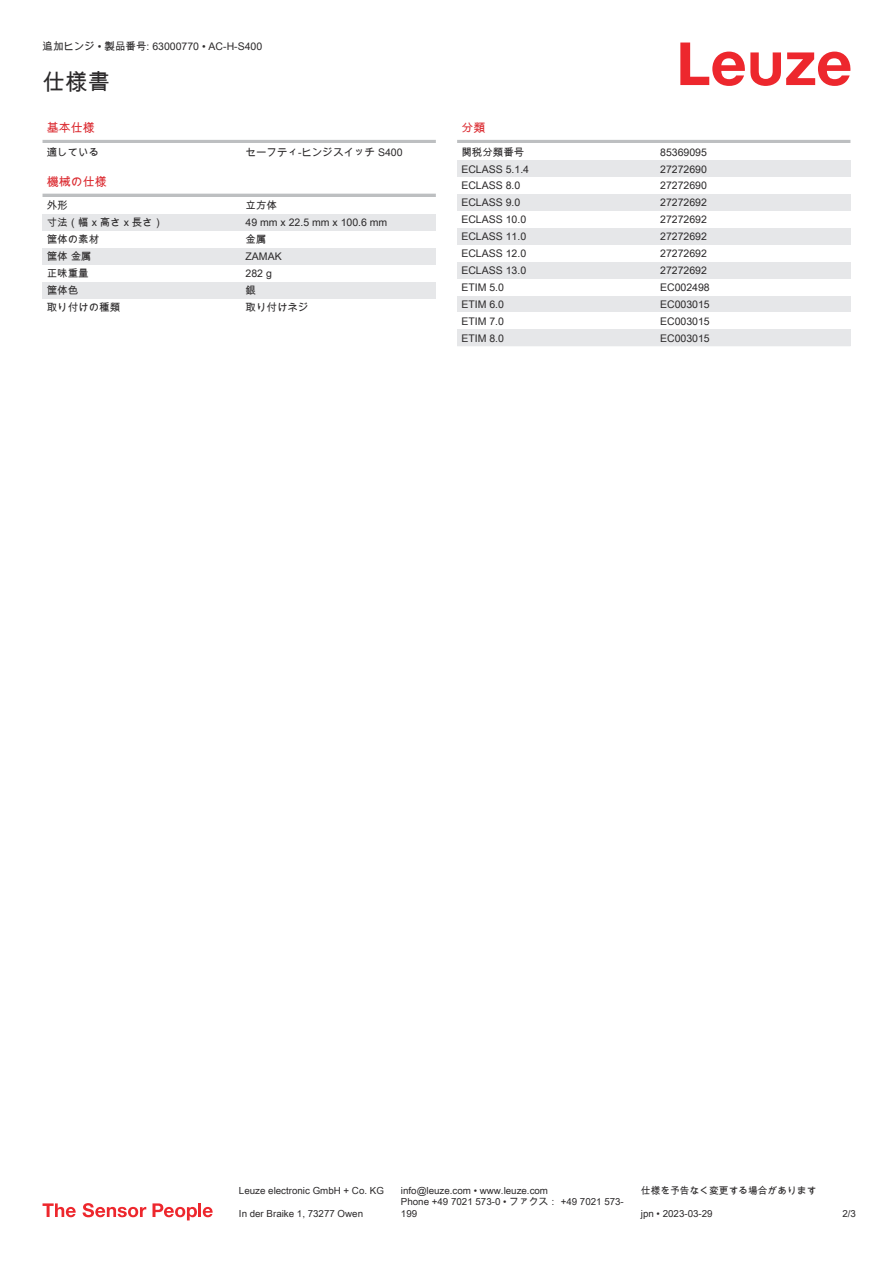
<style>
.page{position:relative;width:893px;height:1263px;background:#fff}
.page>*{position:absolute;margin:0;border:0;box-sizing:border-box;transform-origin:0 0}
.t1{font:22.5px "Arial Unicode MS";color:#2b292a}
.t2{font:12px "Arial Unicode MS";color:#db2a30}
.t3{font:10.5px "Arial Unicode MS";color:#2b292a}
.t4{font:9.75px/11.7px "Arial Unicode MS";color:#2b292a}
</style>
<div class="page">
<svg style="left:680px;top:43px;width:170px;height:43px"></svg>
<hr style="left:43px;top:140px;width:393px;height:3px;background:#bdbfc1">
<hr style="left:43px;top:194px;width:393px;height:3px;background:#bdbfc1">
<div style="left:43px;top:214px;width:199px;height:17px;background:#e6e7e9"></div>
<div style="left:242px;top:214px;width:194px;height:17px;background:#e6e7e9"></div>
<div style="left:43px;top:248px;width:199px;height:17px;background:#e6e7e9"></div>
<div style="left:242px;top:248px;width:194px;height:17px;background:#e6e7e9"></div>
<div style="left:43px;top:282px;width:199px;height:17px;background:#e6e7e9"></div>
<div style="left:242px;top:282px;width:194px;height:17px;background:#e6e7e9"></div>
<hr style="left:457px;top:140px;width:393px;height:3px;background:#bdbfc1">
<div style="left:457px;top:160px;width:200px;height:17px;background:#e6e7e9"></div>
<div style="left:657px;top:160px;width:193px;height:17px;background:#e6e7e9"></div>
<div style="left:457px;top:194px;width:200px;height:17px;background:#e6e7e9"></div>
<div style="left:657px;top:194px;width:193px;height:17px;background:#e6e7e9"></div>
<div style="left:457px;top:228px;width:200px;height:17px;background:#e6e7e9"></div>
<div style="left:657px;top:228px;width:193px;height:17px;background:#e6e7e9"></div>
<div style="left:457px;top:262px;width:200px;height:17px;background:#e6e7e9"></div>
<div style="left:657px;top:262px;width:193px;height:17px;background:#e6e7e9"></div>
<div style="left:457px;top:296px;width:200px;height:16px;background:#e6e7e9"></div>
<div style="left:657px;top:296px;width:193px;height:16px;background:#e6e7e9"></div>
<div style="left:457px;top:329px;width:200px;height:17px;background:#e6e7e9"></div>
<div style="left:657px;top:329px;width:193px;height:17px;background:#e6e7e9"></div>
<svg style="left:43px;top:1203px;width:33px;height:14px"></svg>
<svg style="left:83px;top:1203px;width:63px;height:14px"></svg>
<svg style="left:153px;top:1203px;width:44px;height:17px"></svg>
<hr style="left:198px;top:1203px;width:3px;height:14px;background:#ed272d">
<svg style="left:203px;top:1207px;width:10px;height:10px"></svg>
<p class="t3" style="left:43px;top:39px;width:221px">追加ヒンジ • 製品番号: 63000770 • AC-H-S400</p>
<h1 class="t1" style="left:43px;top:66px;width:69px">仕様書</h1>
<p class="t2" style="left:47px;top:119px;width:49px">基本仕様</p>
<p class="t3" style="left:47px;top:144px;width:54px">適している</p>
<p class="t3" style="left:246px;top:144px;width:158px">セーフティ-ヒンジスイッチ S400</p>
<p class="t2" style="left:47px;top:173px;width:61px">機械の仕様</p>
<p class="t3" style="left:47px;top:198px;width:22px">外形</p>
<p class="t3" style="left:246px;top:198px;width:33px">立方体</p>
<p class="t3" style="left:47px;top:215px;width:118px">寸法（幅 x 高さ x 長さ）</p>
<p class="t3" style="left:246px;top:215px;width:143px">49 mm x 22.5 mm x 100.6 mm</p>
<p class="t3" style="left:47px;top:232px;width:54px">筐体の素材</p>
<p class="t3" style="left:246px;top:232px;width:22px">金属</p>
<p class="t3" style="left:47px;top:249px;width:46px">筐体 金属</p>
<p class="t3" style="left:246px;top:249px;width:38px">ZAMAK</p>
<p class="t3" style="left:47px;top:266px;width:43px">正味重量</p>
<p class="t3" style="left:246px;top:266px;width:28px">282 g</p>
<p class="t3" style="left:47px;top:283px;width:33px">筐体色</p>
<p class="t3" style="left:246px;top:283px;width:12px">銀</p>
<p class="t3" style="left:47px;top:299px;width:75px">取り付けの種類</p>
<p class="t3" style="left:246px;top:299px;width:64px">取り付けネジ</p>
<p class="t2" style="left:461px;top:119px;width:25px">分類</p>
<p class="t3" style="left:461px;top:144px;width:64px">関税分類番号</p>
<p class="t3" style="left:660px;top:144px;width:48px">85369095</p>
<p class="t3" style="left:461px;top:161px;width:69px">ECLASS 5.1.4</p>
<p class="t3" style="left:660px;top:161px;width:48px">27272690</p>
<p class="t3" style="left:461px;top:178px;width:60px">ECLASS 8.0</p>
<p class="t3" style="left:660px;top:178px;width:48px">27272690</p>
<p class="t3" style="left:461px;top:195px;width:60px">ECLASS 9.0</p>
<p class="t3" style="left:660px;top:195px;width:48px">27272692</p>
<p class="t3" style="left:461px;top:212px;width:66px">ECLASS 10.0</p>
<p class="t3" style="left:660px;top:212px;width:48px">27272692</p>
<p class="t3" style="left:461px;top:229px;width:66px">ECLASS 11.0</p>
<p class="t3" style="left:660px;top:229px;width:48px">27272692</p>
<p class="t3" style="left:461px;top:246px;width:66px">ECLASS 12.0</p>
<p class="t3" style="left:660px;top:246px;width:48px">27272692</p>
<p class="t3" style="left:461px;top:263px;width:66px">ECLASS 13.0</p>
<p class="t3" style="left:660px;top:263px;width:48px">27272692</p>
<p class="t3" style="left:461px;top:280px;width:44px">ETIM 5.0</p>
<p class="t3" style="left:660px;top:280px;width:51px">EC002498</p>
<p class="t3" style="left:461px;top:296px;width:44px">ETIM 6.0</p>
<p class="t3" style="left:660px;top:296px;width:51px">EC003015</p>
<p class="t3" style="left:461px;top:313px;width:44px">ETIM 7.0</p>
<p class="t3" style="left:660px;top:313px;width:51px">EC003015</p>
<p class="t3" style="left:461px;top:330px;width:44px">ETIM 8.0</p>
<p class="t3" style="left:660px;top:330px;width:51px">EC003015</p>
<p class="t4" style="left:239px;top:1184px;width:146px">Leuze electronic GmbH + Co. KG</p>
<p class="t4" style="left:401px;top:1184px;width:149px">info@leuze.com • www.leuze.com</p>
<p class="t4" style="left:641px;top:1184px;width:177px">仕様を予告なく変更する場合があります</p>
<p class="t4" style="left:239px;top:1207px;width:126px">In der Braike 1, 73277 Owen</p>
<p class="t4" style="left:401px;top:1196px;width:224px">Phone +49 7021 573-0 • ファクス： +49 7021 573-<br>199</p>
<p class="t4" style="left:641px;top:1207px;width:73px">jpn • 2023-03-29</p>
<p class="t4" style="left:842px;top:1207px;width:15px">2 /3</p>
</div>
